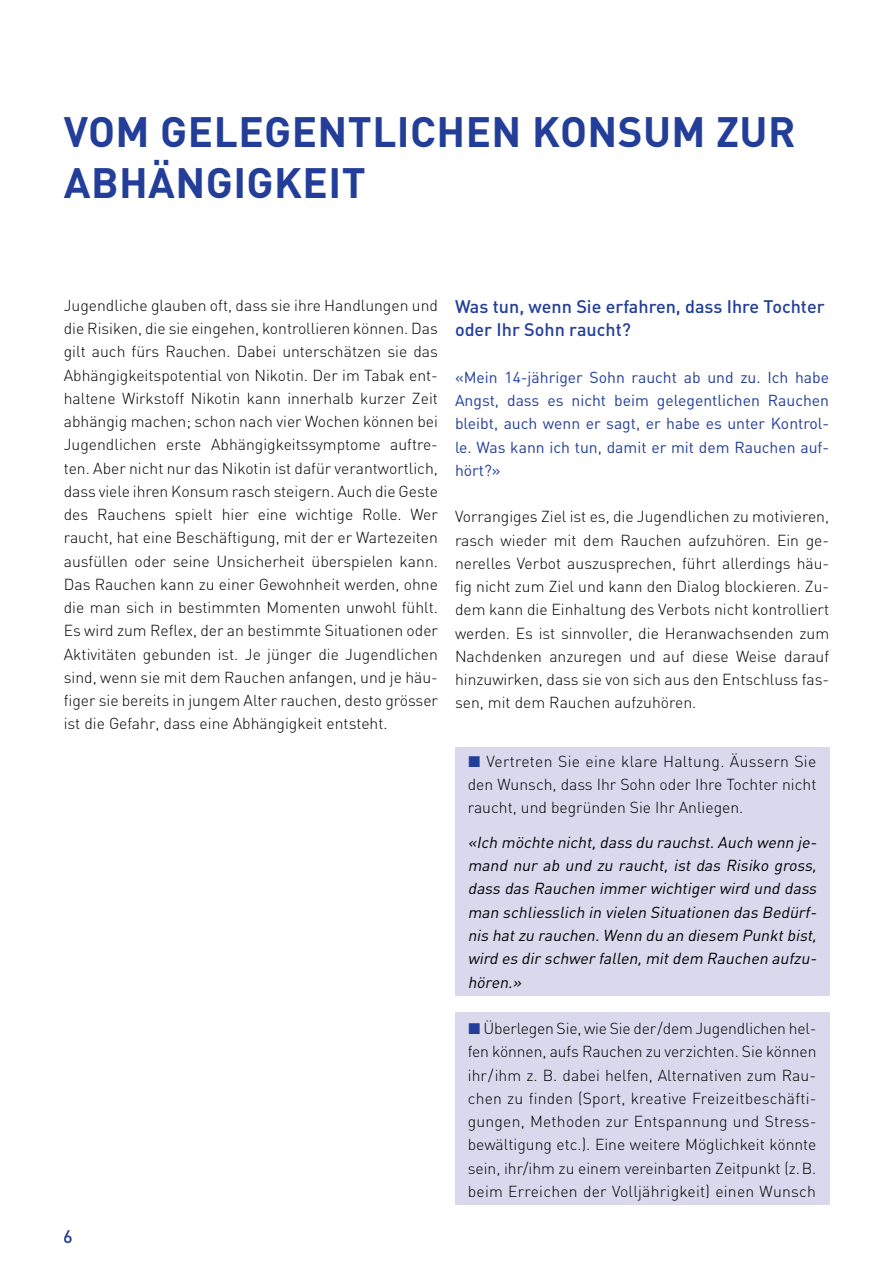
<style>
.page{position:relative;width:893px;height:1263px;background:#fff}
.page>*{position:absolute;margin:0;border:0;box-sizing:border-box;transform-origin:0 0}
.t1{font:700 42px/50.4px "DIN";letter-spacing:.01em;color:#233e99}
.t2{font:500 18px/23.2px "DIN";color:#233e99}
.t3{font:300 15.75px/23.2px "DIN";color:#000;text-align:justify}
.t4{font:italic 15.75px/23.2px "DIN";color:#000;text-align:justify}
.t5{font:15.75px/23.2px "DIN";color:#233e99;text-align:justify}
.s1{font-family:"European Pi Three";font-weight:400;color:#233e99}
</style>
<div class="page">
<div style="left:455px;top:747px;width:374px;height:249px;background:#d9d8ed"></div>
<div style="left:455px;top:1012px;width:374px;height:193px;background:#d9d8ed"></div>
<h1 class="t1" style="left:64px;top:105px;width:733px">VOM GELEGENTLICHEN KONSUM ZUR<br>ABHÄNGIGKEIT</h1>
<p class="t3" style="left:64px;top:293px;width:376px">Jugendliche glauben oft, dass sie ihre Handlungen und die Risiken, die sie eingehen, kontrollieren können. Das gilt auch fürs Rauchen. Dabei unterschätzen sie das Abhängigkeitspotential von Nikotin. Der im Tabak ent&shy;haltene Wirkstoff Nikotin kann innerhalb kurzer Zeit abhängig machen; schon nach vier Wochen können bei Jugendlichen erste Abhängigkeitssymptome auftre&shy;ten. Aber nicht nur das Nikotin ist dafür verantwortlich, dass viele ihren Konsum rasch steigern. Auch die Geste des Rauchens spielt hier eine wichtige Rolle. Wer raucht, hat eine Beschäftigung, mit der er Wartezeiten ausfüllen oder seine Unsicherheit überspielen kann.<br>Das Rauchen kann zu einer Gewohnheit werden, ohne die man sich in bestimmten Momenten unwohl fühlt.<br>Es wird zum Reflex, der an bestimmte Situationen oder Aktivitäten gebunden ist. Je jünger die Jugendlichen sind, wenn sie mit dem Rauchen anfangen, und je häu&shy;figer sie bereits in jungem Alter rauchen, desto grösser ist die Gefahr, dass eine Abhängigkeit entsteht.</p>
<p class="t2" style="left:64px;top:1224px;width:11px">6</p>
<p class="t2" style="left:455px;top:294px;width:371px">Was tun, wenn Sie erfahren, dass Ihre Tochter oder Ihr Sohn raucht?</p>
<p class="t5" style="left:455px;top:365px;width:376px">«Mein 14-jähriger Sohn raucht ab und zu. Ich habe Angst, dass es nicht beim gelegentlichen Rauchen bleibt, auch wenn er sagt, er habe es unter Kontrol&shy;le. Was kann ich tun, damit er mit dem Rauchen auf&shy;hört?»</p>
<p class="t3" style="left:455px;top:505px;width:376px">Vorrangiges Ziel ist es, die Jugendlichen zu motivieren, rasch wieder mit dem Rauchen aufzuhören. Ein ge&shy;nerelles Verbot auszusprechen, führt allerdings häu&shy;fig nicht zum Ziel und kann den Dialog blockieren. Zu&shy;dem kann die Einhaltung des Verbots nicht kontrolliert werden. Es ist sinnvoller, die Heranwachsenden zum Nachdenken anzuregen und auf diese Weise darauf hinzuwirken, dass sie von sich aus den Entschluss fas&shy;sen, mit dem Rauchen aufzuhören.</p>
<p class="t3" style="left:468px;top:749px;width:350px"><span class="s1">L</span> Vertreten Sie eine klare Haltung. Äussern Sie den Wunsch, dass Ihr Sohn oder Ihre Tochter nicht raucht, und begründen Sie Ihr Anliegen.</p>
<p class="t4" style="left:468px;top:830px;width:354px">«Ich möchte nicht,dass du rauchst.Auch wenn je&shy;mand nur ab und zu raucht, ist das Risiko gross, dass das Rauchen immer wichtiger wird und dass man schliesslich in vielen Situationen das Bedürf&shy;nis hatzu rauchen.Wenn du an diesem Punktbist, wird es dir schwer fallen,mitdem Rauchen aufzu&shy;hören.»</p>
<p class="t3" style="left:468px;top:1016px;width:350px"><span class="s1">L</span> Überlegen Sie, wie Sie der/dem Jugendlichen hel&shy;fen können, aufs Rauchen zu verzichten. Sie können ihr/ihm z. B. dabei helfen, Alternativen zum Rau&shy;chen zu finden (Sport, kreative Freizeitbeschäfti&shy;gungen, Methoden zur Entspannung und Stress&shy;bewältigung etc.). Eine weitere Möglichkeit könnte sein, ihr/ihm zu einem vereinbarten Zeitpunkt (z.B. beim Erreichen der Volljährigkeit) einen Wunsch</p>
</div>
